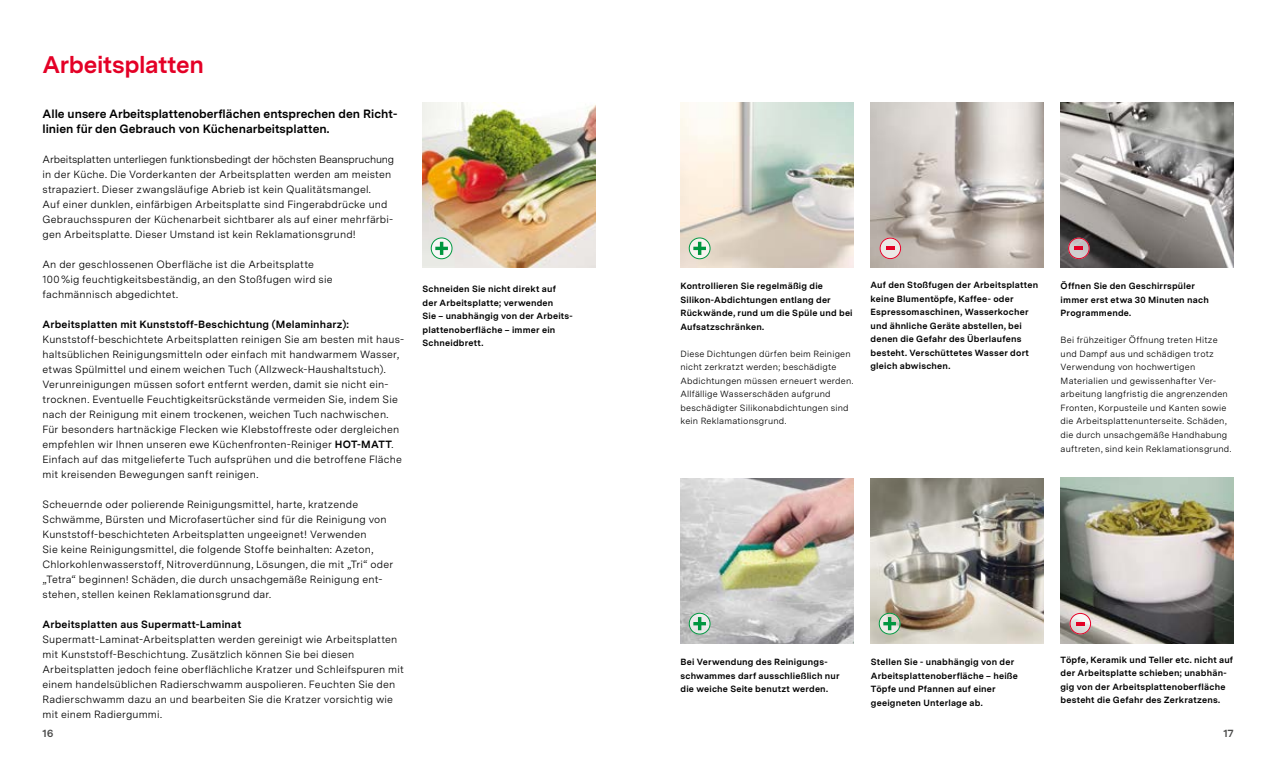
<style>
.page{position:relative;width:1276px;height:766px;background:#fff}
.page>*{position:absolute;margin:0;border:0;box-sizing:border-box;transform-origin:0 0}
.t1{font:700 24px "Messina Sans";letter-spacing:-.015em;color:#e40026}
.t2{font:700 12px/15px "Messina Sans";color:#000}
.t3{font:10.5px/15px "Messina Sans";letter-spacing:.02em;color:#000}
.t4{font:700 10.5px "Messina Sans";letter-spacing:.02em;color:#000}
.t5{font:700 10.5px "Messina Sans";color:#494948}
.t6{font:700 9px/13.5px "Messina Sans";letter-spacing:.025em;color:#000}
.t7{font:9px/13.5px "Messina Sans";letter-spacing:.025em;color:#000}
.s1{font-weight:700}
</style>
<div class="page">
<img style="left:680px;top:478px;width:173px;height:165px">
<img style="left:422px;top:103px;width:173px;height:165px">
<img style="left:1060px;top:478px;width:173px;height:165px">
<img style="left:870px;top:478px;width:173px;height:165px">
<img style="left:680px;top:103px;width:173px;height:165px">
<img style="left:1060px;top:103px;width:173px;height:165px">
<img style="left:870px;top:103px;width:173px;height:165px">
<svg style="left:689px;top:238px;width:21px;height:20px"></svg>
<div style="left:689px;top:238px;width:21px;height:21px;border:1px solid #00963f;border-radius:50%"></div>
<svg style="left:693px;top:242px;width:13px;height:13px"></svg>
<svg style="left:431px;top:238px;width:21px;height:20px"></svg>
<div style="left:431px;top:238px;width:21px;height:21px;border:1px solid #00963f;border-radius:50%"></div>
<svg style="left:435px;top:242px;width:13px;height:13px"></svg>
<svg style="left:879px;top:613px;width:21px;height:20px"></svg>
<div style="left:879px;top:613px;width:21px;height:21px;border:1px solid #00963f;border-radius:50%"></div>
<svg style="left:883px;top:617px;width:13px;height:13px"></svg>
<svg style="left:689px;top:613px;width:21px;height:20px"></svg>
<div style="left:689px;top:613px;width:21px;height:21px;border:1px solid #00963f;border-radius:50%"></div>
<svg style="left:693px;top:617px;width:13px;height:13px"></svg>
<svg style="left:880px;top:238px;width:20px;height:20px"></svg>
<div style="left:879px;top:238px;width:22px;height:21px;border:1px solid #e40026;border-radius:50%"></div>
<svg style="left:886px;top:247px;width:8px;height:3px"></svg>
<svg style="left:1070px;top:613px;width:20px;height:20px"></svg>
<div style="left:1069px;top:613px;width:22px;height:21px;border:1px solid #e40026;border-radius:50%"></div>
<svg style="left:1076px;top:622px;width:8px;height:3px"></svg>
<svg style="left:1068px;top:238px;width:21px;height:20px"></svg>
<div style="left:1068px;top:238px;width:21px;height:21px;border:1px solid #e40026;border-radius:50%"></div>
<svg style="left:1074px;top:247px;width:9px;height:3px"></svg>
<h1 class="t1" style="left:43px;top:46px;width:163px">Arbeitsplatten</h1>
<p class="t2" style="left:43px;top:105px;width:356px">Alle unsere Arbeitsplattenoberflächen entsprechen den Richt&shy;linien für den Gebrauch von Küchenarbeitsplatten.</p>
<p class="t3" style="left:43px;top:151px;width:353px">Arbeitsplatten unterliegen funktionsbedingt der höchsten Beanspruchung in der Küche. Die Vorderkanten der Arbeitsplatten werden am meisten strapaziert. Dieser zwangsläufige Abrieb ist kein Qualitätsmangel.<br>Auf einer dunklen, einfärbigen Arbeitsplatte sind Fingerabdrücke und Gebrauchsspuren der Küchenarbeit sichtbarer als auf einer mehrfärbi&shy;gen Arbeitsplatte. Dieser Umstand ist kein Reklamationsgrund!</p>
<p class="t3" style="left:43px;top:256px;width:291px">An der geschlossenen Oberfläche ist die Arbeitsplatte<br>100%ig feuchtigkeitsbeständig, an den Stoßfugen wird sie fachmännisch abgedichtet.</p>
<p class="t4" style="left:43px;top:316px;width:308px">Arbeitsplatten mit Kunststoff-Beschichtung (Melaminharz):</p>
<p class="t3" style="left:43px;top:331px;width:363px">Kunststoff-beschichtete Arbeitsplatten reinigen Sie am besten mit haus&shy;haltsüblichen Reinigungsmitteln oder einfach mit handwarmem Wasser, etwas Spülmittel und einem weichen Tuch (Allzweck-Haushaltstuch).<br>Verunreinigungen müssen sofort entfernt werden, damit sie nicht ein&shy;trocknen. Eventuelle Feuchtigkeitsrückstände vermeiden Sie, indem Sie nach der Reinigung mit einem trockenen, weichen Tuch nachwischen.<br>Für besonders hartnäckige Flecken wie Klebstoffreste oder dergleichen empfehlen wir Ihnen unseren ewe Küchenfronten-Reiniger <span class="s1">HOT-MATT</span>.<br>Einfach auf das mitgelieferte Tuch aufsprühen und die betroffene Fläche mit kreisenden Bewegungen sanft reinigen.</p>
<p class="t3" style="left:43px;top:496px;width:352px">Scheuernde oder polierende Reinigungsmittel, harte, kratzende Schwämme, Bürsten und Microfasertücher sind für die Reinigung von Kunststoff-beschichteten Arbeitsplatten ungeeignet! Verwenden<br>Sie keine Reinigungsmittel, die folgende Stoffe beinhalten: Azeton, Chlorkohlenwasserstoff, Nitroverdünnung, Lösungen, die mit „Tri“ oder „Tetra“ beginnen! Schäden, die durch unsachgemäße Reinigung ent&shy;stehen, stellen keinen Reklamationsgrund dar.</p>
<p class="t4" style="left:43px;top:616px;width:200px">Arbeitsplatten aus Supermatt-Laminat</p>
<p class="t3" style="left:43px;top:631px;width:363px">Supermatt-Laminat-Arbeitsplatten werden gereinigt wie Arbeitsplatten mit Kunststoff-Beschichtung. Zusätzlich können Sie bei diesen Arbeitsplatten jedoch feine oberflächliche Kratzer und Schleifspuren mit einem handelsüblichen Radierschwamm auspolieren. Feuchten Sie den Radierschwamm dazu an und bearbeiten Sie die Kratzer vorsichtig wie mit einem Radiergummi.</p>
<p class="t6" style="left:422px;top:282px;width:151px">Schneiden Sie nicht direkt auf der Arbeitsplatte; verwenden<br>Sie – unabhängig von der Arbeits&shy;plattenoberfläche – immer ein<br>Schneidbrett.</p>
<p class="t6" style="left:680px;top:279px;width:174px">Kontrollieren Sie regelmäßig die<br>Silikon-Abdichtungen entlang der<br>Rückwände, rund um die Spüle und bei<br>Aufsatzschränken.</p>
<p class="t7" style="left:680px;top:346px;width:174px">Diese Dichtungen dürfen beim Reinigen nicht zerkratzt werden; beschädigte Abdichtungen müssen erneuert werden.<br>Allfällige Wasserschäden aufgrund beschädigter Silikonabdichtungen sind kein Reklamationsgrund.</p>
<p class="t6" style="left:870px;top:278px;width:169px">Auf den Stoßfugen der Arbeitsplatten keine Blumentöpfe, Kaffee- oder<br>Espressomaschinen, Wasserkocher und ähnliche Geräte abstellen, bei denen die Gefahr des Überlaufens besteht. Verschüttetes Wasser dort gleich abwischen.</p>
<p class="t6" style="left:1060px;top:279px;width:150px">Öffnen Sie den Geschirrspüler immer erst etwa 30 Minuten nach<br>Programmende.</p>
<p class="t7" style="left:1060px;top:333px;width:172px">Bei frühzeitiger Öffnung treten Hitze und Dampf aus und schädigen trotz Verwendung von hochwertigen Materialien und gewissenhafter Ver&shy;arbeitung langfristig die angrenzenden Fronten, Korpusteile und Kanten sowie die Arbeitsplattenunterseite. Schäden, die durch unsachgemäße Handhabung auftreten, sind kein Reklamationsgrund.</p>
<p class="t6" style="left:680px;top:654px;width:161px">Bei Verwendung des Reinigungs&shy;schwammes darf ausschließlich nur die weiche Seite benutzt werden.</p>
<p class="t6" style="left:871px;top:655px;width:149px">Stellen Sie - unabhängig von der<br>Arbeitsplattenoberfläche – heiße<br>Töpfe und Pfannen auf einer geeigneten Unterlage ab.</p>
<p class="t6" style="left:1060px;top:652px;width:174px">Töpfe, Keramik und Teller etc. nicht auf der Arbeitsplatte schieben; unabhän&shy;gig von der Arbeitsplattenoberfläche besteht die Gefahr des Zerkratzens.</p>
<p class="t5" style="left:43px;top:725px;width:12px">16</p>
<p class="t5" style="left:1223px;top:725px;width:12px">17</p>
</div>
